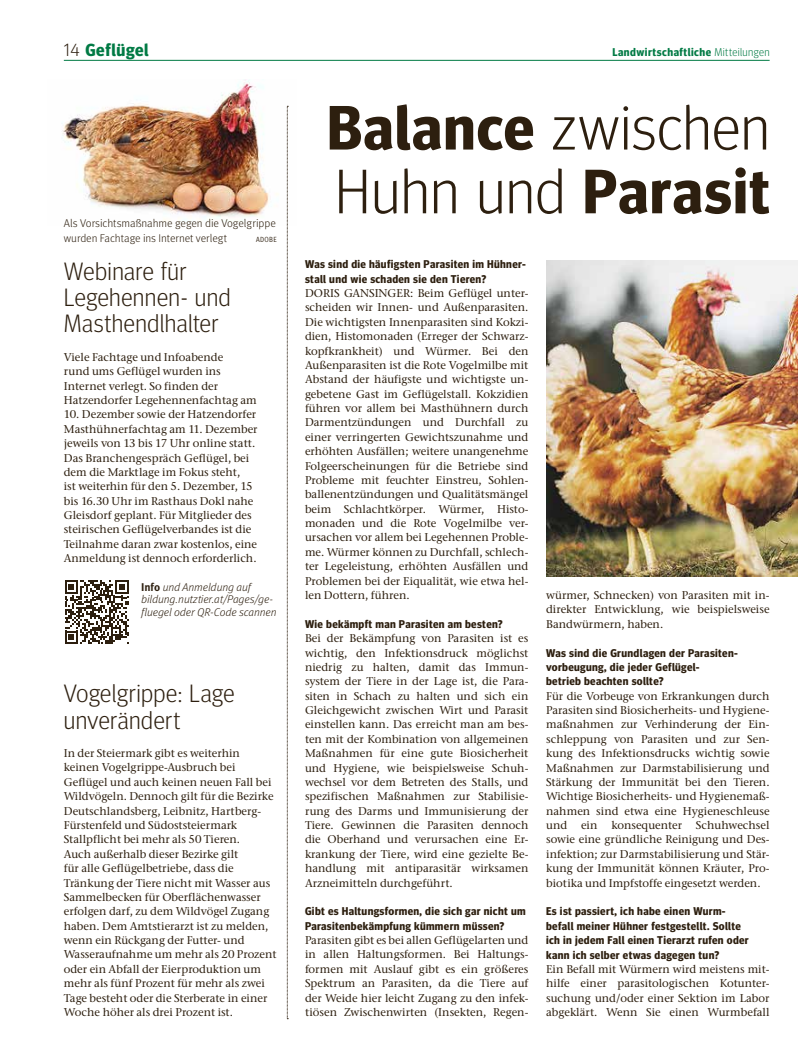
<style>
.page{position:relative;width:798px;height:1063px;background:#fff}
.page>*{position:absolute;margin:0;border:0;box-sizing:border-box;transform-origin:0 0}
.t1{font:300 62.5px/63.8px "Meta Headline Pro";letter-spacing:.01em;color:#2d1f0f}
.t2{font:300 25px/26.2px "Meta Headline Pro";letter-spacing:.02em;color:#2d1f0f}
.t3{font:700 17.5px "Meta Headline Pro";letter-spacing:.035em;color:#007a44}
.t4{font:500 11.25px/14.4px "Stone Serif ITC Pro";color:#2d1f0f;text-align:justify}
.t5{font:700 11.25px/14.4px "Meta Headline Pro";letter-spacing:.03em;color:#2d1f0f}
.t6{font:italic 300 11.25px/12.5px "Meta Pro";letter-spacing:-.01em;color:#2d1f0f}
.t7{font:300 11.25px/14.4px "Meta Pro";letter-spacing:-.005em;color:#2d1f0f}
.t8{font:700 11.25px "Meta Headline Pro";letter-spacing:.045em;color:#007a44}
.t9{font:7.5px "Meta Pro Cond Norm";letter-spacing:.035em;color:#2d1f0f}
.s1{font-weight:300;color:#2d1f0f}
.s2{font-weight:300}
.s3{font-weight:700;font-style:normal}
.s4{font-weight:700}
</style>
<div class="page">
<img style="left:62px;top:79px;width:227px;height:146px">
<img style="left:546px;top:260px;width:251px;height:317px">
<hr style="left:64px;top:60px;width:705px;height:1px;background:#007a44">
<svg style="left:287px;top:106px;width:1px;height:913px"></svg>
<svg style="left:65px;top:580px;width:64px;height:64px"></svg>
<h3 class="t3" style="left:64px;top:37px;width:86px"><span class="s1">14</span> Geflügel</h3>
<p class="t8" style="left:612px;top:44px;width:159px">Landwirtschaftliche <span class="s2">Mitteilungen</span></p>
<p class="t7" style="left:64px;top:216px;width:213px">Als Vorsichtsmaßnahme gegen die Vogelgrippe wurden Fachtage ins Internet verlegt</p>
<p class="t9" style="left:256px;top:234px;width:22px">ADOBE</p>
<h2 class="t2" style="left:64px;top:256px;width:168px">Webinare für<br>Legehennen- und<br>Masthendlhalter</h2>
<p class="t4" style="left:64px;top:350px;width:194px;text-align:left">Viele Fachtage und Infoabende<br>rund ums Geflügel wurden ins<br>Internet verlegt. So finden der<br>Hatzendorfer Legehennenfachtag am</p>
<p class="t4" style="left:64px;top:407px;width:195px;text-align:left">10. Dezember sowie der Hatzendorfer Masthühnerfachtag am 11. Dezember jeweils von 13 bis 17 Uhr online statt.<br>Das Branchengespräch Geflügel, bei dem die Marktlage im Fokus steht,<br>ist weiterhin für den 5. Dezember, 15 bis 16.30 Uhr im Rasthaus Dokl nahe Gleisdorf geplant. Für Mitglieder des steirischen Geflügelverbandes ist die Teilnahme daran zwar kostenlos, eine Anmeldung ist dennoch erforderlich.</p>
<p class="t6" style="left:141px;top:580px;width:137px"><span class="s3">Info</span> und Anmeldung auf bildung.nutztier.at/Pages/ge&shy;fluegel oder QR-Code scannen</p>
<h2 class="t2" style="left:64px;top:679px;width:172px">Vogelgrippe: Lage unverändert</h2>
<p class="t4" style="left:64px;top:746px;width:214px;text-align:left">In der Steiermark gibt es weiterhin keinen Vogelgrippe-Ausbruch bei Geflügel und auch keinen neuen Fall bei Wildvögeln. Dennoch gilt für die Bezirke Deutschlandsberg, Leibnitz, Hartberg-Fürstenfeld und Südoststeiermark Stallpflicht bei mehr als 50 Tieren.<br>Auch außerhalb dieser Bezirke gilt<br>für alle Geflügelbetriebe, dass die Tränkung der Tiere nicht mit Wasser aus Sammelbecken für Oberflächenwasser erfolgen darf, zu dem Wildvögel Zugang haben. Dem Amtstierarzt ist zu melden, wenn ein Rückgang der Futter- und Wasseraufnahme um mehr als 20 Prozent oder ein Abfall der Eierproduktion um mehr als fünf Prozent für mehr als zwei Tage besteht oder die Sterberate in einer Woche höher als drei Prozent ist.</p>
<h1 class="t1" style="left:327px;top:91px;width:444px"><span class="s4">Balance</span> zwischen<br>Huhn und <span class="s4">Parasit</span></h1>
<p class="t5" style="left:305px;top:256px;width:222px">Was sind die häufigsten Parasiten im Hühner&shy;stall und wie schaden sie den Tieren?</p>
<p class="t4" style="left:305px;top:286px;width:225px">DORIS GANSINGER: Beim Geflügel unter&shy;scheiden wir Innen- und Außenparasiten.<br>Die wichtigsten Innenparasiten sind Kokzi&shy;dien, Histomonaden (Erreger der Schwarz&shy;kopfkrankheit) und Würmer. Bei den Außenparasiten ist die Rote Vogelmilbe mit Abstand der häufigste und wichtigste un&shy;gebetene Gast im Geflügelstall. Kokzidien führen vor allem bei Masthühnern durch Darmentzündungen und Durchfall zu einer verringerten Gewichtszunahme und erhöhten Ausfällen; weitere unangenehme Folgeerscheinungen für die Betriebe sind Probleme mit feuchter Einstreu, Sohlen&shy;ballenentzündungen und Qualitätsmängel beim Schlachtkörper. Würmer, Histo&shy;monaden und die Rote Vogelmilbe ver&shy;ursachen vor allem bei Legehennen Proble&shy;me. Würmer können zu Durchfall, schlech&shy;ter Legeleistung, erhöhten Ausfällen und Problemen bei der Eiqualität, wie etwa hel&shy;len Dottern, führen.</p>
<p class="t5" style="left:305px;top:616px;width:199px">Wie bekämpft man Parasiten am besten?</p>
<p class="t4" style="left:305px;top:631px;width:225px">Bei der Bekämpfung von Parasiten ist es wichtig, den Infektionsdruck möglichst niedrig zu halten, damit das Immun&shy;system der Tiere in der Lage ist, die Para&shy;siten in Schach zu halten und sich ein Gleichgewicht zwischen Wirt und Parasit einstellen kann. Das erreicht man am bes&shy;ten mit der Kombination von allgemeinen Maßnahmen für eine gute Biosicherheit und Hygiene, wie beispielsweise Schuh&shy;wechsel vor dem Betreten des Stalls, und spezifischen Maßnahmen zur Stabilisie&shy;rung des Darms und Immunisierung der Tiere. Gewinnen die Parasiten dennoch die Oberhand und verursachen eine Er&shy;krankung der Tiere, wird eine gezielte Be&shy;handlung mit antiparasitär wirksamen Arzneimitteln durchgeführt.</p>
<p class="t5" style="left:305px;top:903px;width:222px">Gibt es Haltungsformen, die sich gar nicht um<br>Parasitenbekämpfung kümmern müssen?</p>
<p class="t4" style="left:305px;top:933px;width:225px">Parasiten gibt es bei allen Geflügelarten und in allen Haltungsformen. Bei Haltungs&shy;formen mit Auslauf gibt es ein größeres Spektrum an Parasiten, da die Tiere auf der Weide hier leicht Zugang zu den infek&shy;tiösen Zwischenwirten (Insekten, Regen-</p>
<p class="t4" style="left:546px;top:588px;width:225px">würmer, Schnecken) von Parasiten mit in&shy;direkter Entwicklung, wie beispielsweise Bandwürmern, haben.</p>
<p class="t5" style="left:546px;top:645px;width:193px">Was sind die Grundlagen der Parasiten&shy;vorbeugung, die jeder Geflügel-<br>betrieb beachten sollte?</p>
<p class="t4" style="left:546px;top:689px;width:225px">Für die Vorbeuge von Erkrankungen durch Parasiten sind Biosicherheits- und Hygiene&shy;maßnahmen zur Verhinderung der Ein&shy;schleppung von Parasiten und zur Sen&shy;kung des Infektionsdrucks wichtig sowie Maßnahmen zur Darmstabilisierung und Stärkung der Immunität bei den Tieren.<br>Wichtige Biosicherheits- und Hygienemaß&shy;nahmen sind etwa eine Hygieneschleuse und ein konsequenter Schuhwechsel sowie eine gründliche Reinigung und Des&shy;infektion; zur Darmstabilisierung und Stär&shy;kung der Immunität können Kräuter, Pro&shy;biotika und Impfstoffe eingesetzt werden.</p>
<p class="t5" style="left:546px;top:904px;width:204px">Es ist passiert, ich habe einen Wurm&shy;befall meiner Hühner festgestellt. Sollte ich in jedem Fall einen Tierarzt rufen oder kann ich selber etwas dagegen tun?</p>
<p class="t4" style="left:546px;top:962px;width:225px">Ein Befall mit Würmern wird meistens mit&shy;hilfe einer parasitologischen Kotunter&shy;suchung und/oder einer Sektion im Labor abgeklärt. Wenn Sie einen Wurmbefall</p>
</div>
